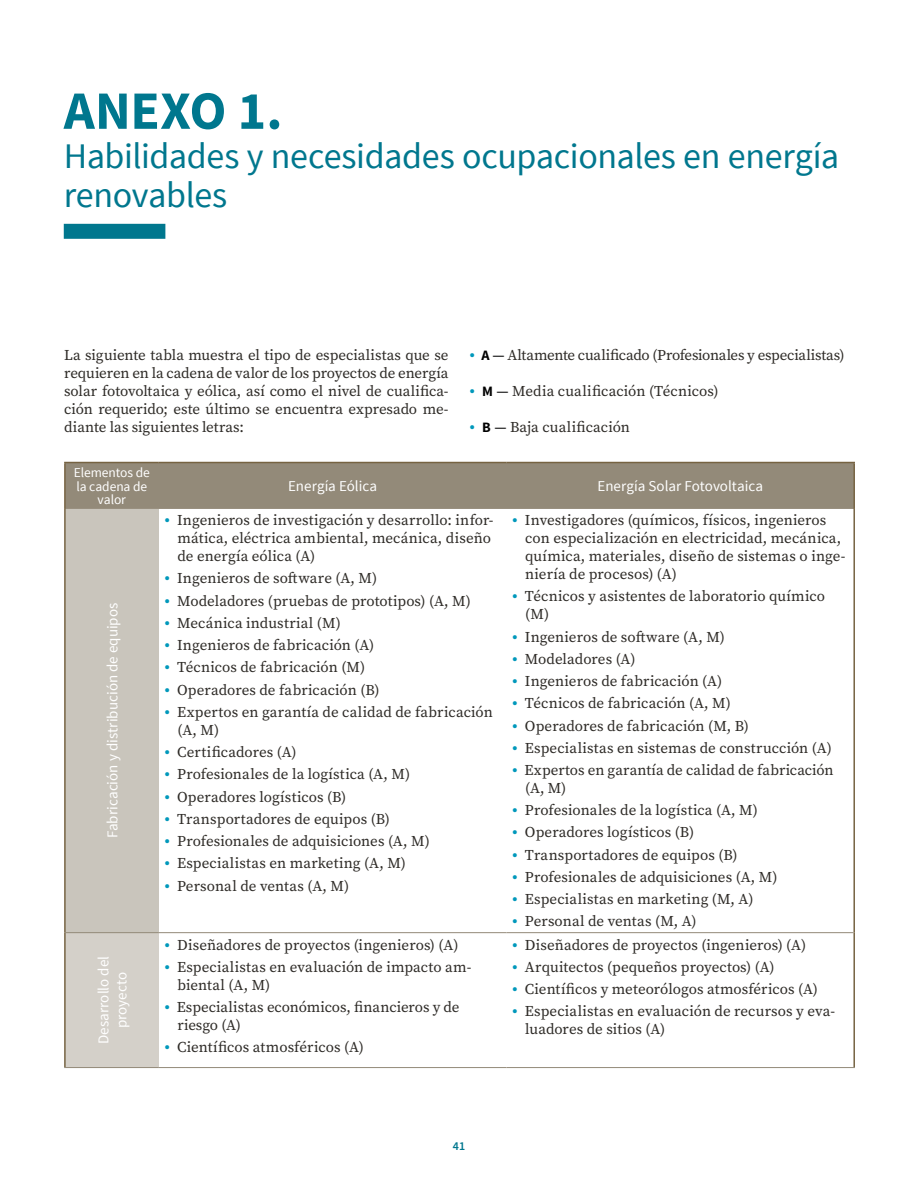
<style>
.page{position:relative;width:918px;height:1188px;background:#fff}
.page>*{position:absolute;margin:0;border:0;box-sizing:border-box;transform-origin:0 0}
.t1{font:700 54px "Source Sans Pro";letter-spacing:-.005em;color:#00778e}
.t2{font:36px/39px "Source Sans Pro";letter-spacing:-.01em;color:#00778e}
.t3{font:15px/18px "Source Serif Pro";letter-spacing:.005em;color:#2d2a26}
.t4{font:15px/18px "Source Sans Pro";color:#fff;text-align:center}
.t5{font:13.5px/13.5px "Source Sans Pro";letter-spacing:-.005em;color:#fff;text-align:center}
.t6{font:600 12px "Source Sans Pro";color:#00778e}
.s1{font-weight:700;color:#0098bb}
.s2{font-family:"Source Sans Pro";font-weight:700;font-size:14.25px;color:#000}
.s3{color:#000}
</style>
<div class="page">
<div style="left:64px;top:224px;width:101px;height:15px;background:#00778e"></div>
<div style="left:66px;top:463px;width:787px;height:46px;background:#938a79"></div>
<div style="left:65px;top:509px;width:94px;height:424px;background:#c9c5bc"></div>
<div style="left:65px;top:933px;width:94px;height:135px;background:#d4d0c9"></div>
<hr style="left:64px;top:462px;width:95px;height:1px;background:#766342">
<hr style="left:64px;top:463px;width:2px;height:46px;background:#766342">
<hr style="left:159px;top:462px;width:347px;height:1px;background:#766342">
<hr style="left:506px;top:462px;width:349px;height:1px;background:#766342">
<hr style="left:853px;top:463px;width:2px;height:46px;background:#766342">
<hr style="left:64px;top:509px;width:2px;height:424px;background:#766342">
<hr style="left:853px;top:509px;width:2px;height:424px;background:#766342">
<hr style="left:64px;top:933px;width:2px;height:134px;background:#766342">
<hr style="left:853px;top:933px;width:2px;height:134px;background:#766342">
<hr style="left:66px;top:932px;width:93px;height:1px;background:#938a79">
<hr style="left:159px;top:932px;width:347px;height:1px;background:#938a79">
<hr style="left:506px;top:932px;width:347px;height:1px;background:#938a79">
<hr style="left:64px;top:1067px;width:95px;height:1px;background:#938a79">
<hr style="left:159px;top:1067px;width:347px;height:1px;background:#938a79">
<hr style="left:506px;top:1067px;width:349px;height:1px;background:#938a79">
<h1 class="t1" style="left:64px;top:76px;width:220px">ANEXO 1.</h1>
<h2 class="t2" style="left:64px;top:137px;width:777px">Habilidades y necesidades ocupacionales en energía renovables</h2>
<p class="t3" style="left:64px;top:346px;width:386px;text-align:justify">La siguiente tabla muestra el tipo de especialistas que se requieren en la cadena de valor de los proyectos de energía solar fotovoltaica y eólica, así como el nivel de cualifica&shy;ción requerido; este último se encuentra expresado me&shy;diante las siguientes letras:</p>
<p class="t3" style="left:470px;top:346px;width:376px"><span class="s1">•</span> <span class="s2">A</span> <span class="s3">—</span> Altamente cualificado (Profesionales y especialistas)</p>
<p class="t3" style="left:470px;top:382px;width:250px"><span class="s1">•</span> <span class="s2">M</span> <span class="s3">—</span> Media cualificación (Técnicos)</p>
<p class="t3" style="left:470px;top:418px;width:162px"><span class="s1">•</span> <span class="s2">B</span> <span class="s3">—</span> Baja cualificación</p>
<p class="t5" style="left:74px;top:466px;width:78px">Elementos de la cadena de valor</p>
<p class="t4" style="left:104px;top:838px;width:237px;rotate:-90deg">Fabricación y distribución de equipos</p>
<p class="t4" style="left:95px;top:1044px;width:90px;rotate:-90deg">Desarrollo del proyecto</p>
<p class="t4" style="left:288px;top:478px;width:90px">Energía Eólica</p>
<p class="t4" style="left:598px;top:478px;width:167px">Energía Solar Fotovoltaica</p>
<p class="t3" style="left:177px;top:511px;width:318px;text-indent:-13px"><span class="s1">•</span> Ingenieros de investigación y desarrollo: infor&shy;mática, eléctrica ambiental, mecánica, diseño de energía eólica (A)</p>
<p class="t3" style="left:165px;top:569px;width:214px"><span class="s1">•</span> Ingenieros de software (A, M)</p>
<p class="t3" style="left:165px;top:592px;width:308px"><span class="s1">•</span> Modeladores (pruebas de prototipos) (A, M)</p>
<p class="t3" style="left:165px;top:614px;width:178px"><span class="s1">•</span> Mecánica industrial (M)</p>
<p class="t3" style="left:165px;top:636px;width:211px"><span class="s1">•</span> Ingenieros de fabricación (A)</p>
<p class="t3" style="left:165px;top:658px;width:202px"><span class="s1">•</span> Técnicos de fabricación (M)</p>
<p class="t3" style="left:165px;top:681px;width:216px"><span class="s1">•</span> Operadores de fabricación (B)</p>
<p class="t3" style="left:177px;top:703px;width:317px;text-indent:-13px"><span class="s1">•</span> Expertos en garantía de calidad de fabricación (A, M)</p>
<p class="t3" style="left:165px;top:743px;width:133px"><span class="s1">•</span> Certificadores (A)</p>
<p class="t3" style="left:165px;top:765px;width:247px"><span class="s1">•</span> Profesionales de la logística (A, M)</p>
<p class="t3" style="left:165px;top:788px;width:183px"><span class="s1">•</span> Operadores logísticos (B)</p>
<p class="t3" style="left:165px;top:810px;width:227px"><span class="s1">•</span> Transportadores de equipos (B)</p>
<p class="t3" style="left:165px;top:832px;width:267px"><span class="s1">•</span> Profesionales de adquisiciones (A, M)</p>
<p class="t3" style="left:165px;top:854px;width:243px"><span class="s1">•</span> Especialistas en marketing (A, M)</p>
<p class="t3" style="left:165px;top:877px;width:186px"><span class="s1">•</span> Personal de ventas (A, M)</p>
<p class="t3" style="left:165px;top:936px;width:295px"><span class="s1">•</span> Diseñadores de proyectos (ingenieros) (A)</p>
<p class="t3" style="left:177px;top:958px;width:295px;text-indent:-13px"><span class="s1">•</span> Especialistas en evaluación de impacto am&shy;biental (A, M)</p>
<p class="t3" style="left:177px;top:998px;width:284px;text-indent:-13px"><span class="s1">•</span> Especialistas económicos, financieros y de riesgo (A)</p>
<p class="t3" style="left:165px;top:1038px;width:201px"><span class="s1">•</span> Científicos atmosféricos (A)</p>
<p class="t3" style="left:525px;top:511px;width:322px;text-indent:-13px"><span class="s1">•</span> Investigadores (químicos, físicos, ingenieros con especialización en electricidad, mecánica, química, materiales, diseño de sistemas o inge&shy;niería de procesos) (A)</p>
<p class="t3" style="left:525px;top:587px;width:301px;text-indent:-13px"><span class="s1">•</span> Técnicos y asistentes de laboratorio químico (M)</p>
<p class="t3" style="left:512px;top:628px;width:214px"><span class="s1">•</span> Ingenieros de software (A, M)</p>
<p class="t3" style="left:512px;top:650px;width:125px"><span class="s1">•</span> Modeladores (A)</p>
<p class="t3" style="left:512px;top:672px;width:211px"><span class="s1">•</span> Ingenieros de fabricación (A)</p>
<p class="t3" style="left:512px;top:694px;width:220px"><span class="s1">•</span> Técnicos de fabricación (A, M)</p>
<p class="t3" style="left:512px;top:717px;width:238px"><span class="s1">•</span> Operadores de fabricación (M, B)</p>
<p class="t3" style="left:512px;top:739px;width:321px"><span class="s1">•</span> Especialistas en sistemas de construcción (A)</p>
<p class="t3" style="left:525px;top:761px;width:310px;text-indent:-13px"><span class="s1">•</span> Expertos en garantía de calidad de fabricación (A, M)</p>
<p class="t3" style="left:512px;top:801px;width:247px"><span class="s1">•</span> Profesionales de la logística (A, M)</p>
<p class="t3" style="left:512px;top:823px;width:183px"><span class="s1">•</span> Operadores logísticos (B)</p>
<p class="t3" style="left:512px;top:846px;width:227px"><span class="s1">•</span> Transportadores de equipos (B)</p>
<p class="t3" style="left:512px;top:868px;width:267px"><span class="s1">•</span> Profesionales de adquisiciones (A, M)</p>
<p class="t3" style="left:512px;top:890px;width:243px"><span class="s1">•</span> Especialistas en marketing (M, A)</p>
<p class="t3" style="left:512px;top:912px;width:186px"><span class="s1">•</span> Personal de ventas (M, A)</p>
<p class="t3" style="left:512px;top:936px;width:295px"><span class="s1">•</span> Diseñadores de proyectos (ingenieros) (A)</p>
<p class="t3" style="left:512px;top:958px;width:264px"><span class="s1">•</span> Arquitectos (pequeños proyectos) (A)</p>
<p class="t3" style="left:512px;top:980px;width:307px"><span class="s1">•</span> Científicos y meteorólogos atmosféricos (A)</p>
<p class="t3" style="left:525px;top:1002px;width:312px;text-indent:-13px"><span class="s1">•</span> Especialistas en evaluación de recursos y eva&shy;luadores de sitios (A)</p>
<p class="t6" style="left:453px;top:1138px;width:14px">41</p>
</div>
